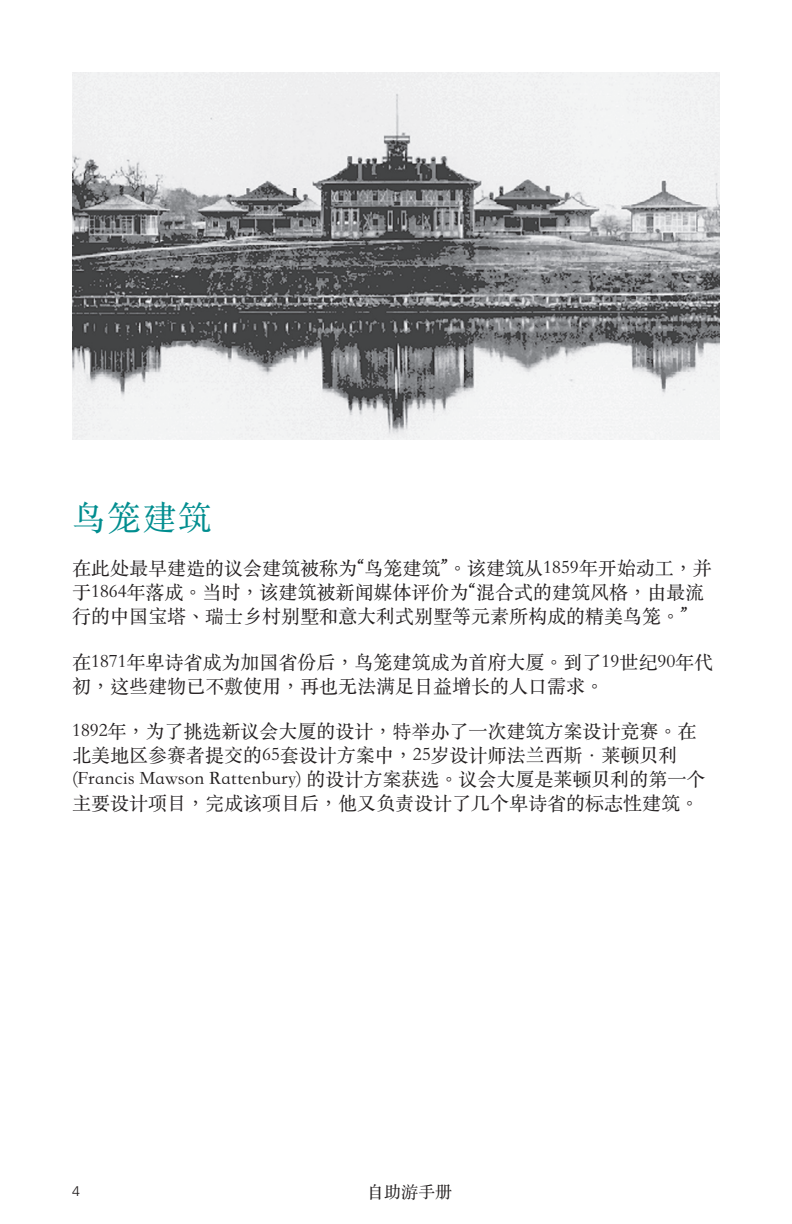
<style>
.page{position:relative;width:792px;height:1224px;background:#fff}
.page>*{position:absolute;margin:0;border:0;box-sizing:border-box;transform-origin:0 0}
.t1{font:34px "ST Songti TC Regular";color:#008d8f}
.t2{font:19px/24px "ST Songti TC Regular";color:#231f20}
.t3{font:17px "ST Songti TC Regular";color:#231f20}
.t4{font:300 14px "Frutiger LT Std";color:#231f20}
</style>
<div class="page">
<img style="left:72px;top:72px;width:648px;height:367px">
<h1 class="t1" style="left:72px;top:497px;width:141px">鸟笼建筑</h1>
<p class="t2" style="left:72px;top:555px;width:641px">在此处最早建造的议会建筑被称为“鸟笼建筑”。该建筑从1859年开始动工，并于1864年落成。当时，该建筑被新闻媒体评价为“混合式的建筑风格，由最流行的中国宝塔、瑞士乡村别墅和意大利式别墅等元素所构成的精美鸟笼。”</p>
<p class="t2" style="left:72px;top:649px;width:643px">在1871年卑诗省成为加国省份后，鸟笼建筑成为首府大厦。到了19世纪90年代初，这些建物已不敷使用，再也无法满足日益增长的人口需求。</p>
<p class="t2" style="left:72px;top:719px;width:635px">1892年，为了挑选新议会大厦的设计，特举办了一次建筑方案设计竞赛。在北美地区参赛者提交的65套设计方案中，25岁设计师法兰西斯·莱顿贝利(Francis Mawson Rattenbury) 的设计方案获选。议会大厦是莱顿贝利的第一个主要设计项目，完成该项目后，他又负责设计了几个卑诗省的标志性建筑。</p>
<p class="t4" style="left:72px;top:1183px;width:9px">4</p>
<p class="t3" style="left:367px;top:1181px;width:86px">自助游手册</p>
</div>
